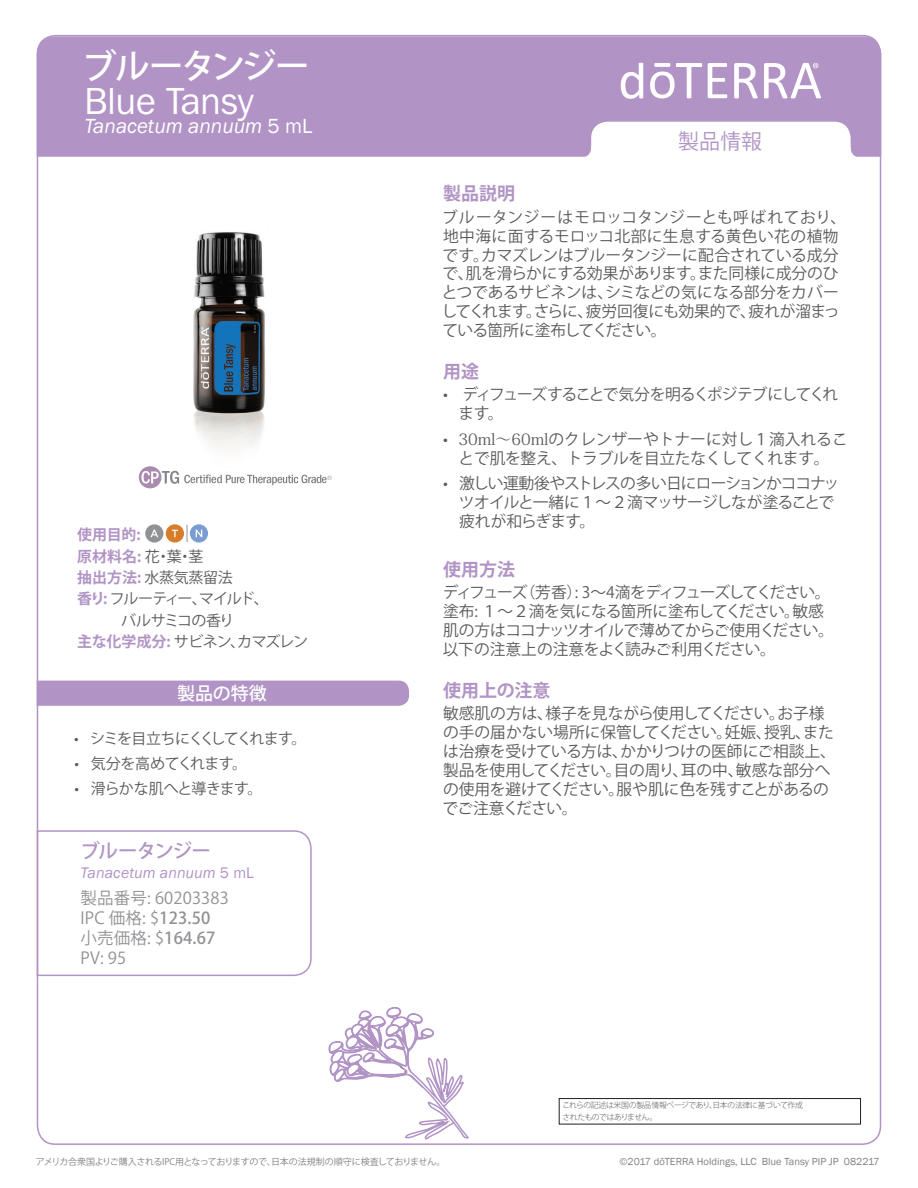
<style>
.page{position:relative;width:918px;height:1188px;background:#fff}
.page>*{position:absolute;margin:0;border:0;box-sizing:border-box;transform-origin:0 0}
.Main_H1{font:37.5px "Franklin Gothic IT Cby BT";color:#fff}
.t1{font:500 34.5px "Koz Go Pr 6 N";letter-spacing:-.06em;color:#fff}
.t2{font:italic 21px "Franklin Gothic";color:#fff}
.t3{font:21px "Koz Go Pr 6 N";color:#b194c5}
.t4{font:500 19.5px "Koz Go Pro";letter-spacing:-.055em;color:#b194c5}
.Purple_Headers{font:700 18px "Koz Go Pro";color:#b194c5}
.t5{font:500 18px "Koz Go Pro";letter-spacing:-.005em;color:#fff}
.t6{font:16.5px/19.8px "Koz Go Pro";letter-spacing:.01em;color:#919295}
.Body{font:15.75px/18.9px "Koz Go Pro";letter-spacing:-.02em;color:#5a5a5d}
.Body-2{font:15.75px/18.9px "Koz Go Pro";letter-spacing:-.06em;color:#5a5a5d}
.Body-3{font:15.75px/18.9px "Koz Go Pro";letter-spacing:-.09em;color:#5a5a5d}
.Body-4{font:15.75px "Koz Go Pro";letter-spacing:-.095em;color:#5a5a5d}
.t7{font:italic 15.75px "Franklin Gothic";color:#b194c5}
.Oil_Attribute_Panel{font:15px "Koz Go Pro";letter-spacing:-.045em;color:#5a5a5d}
.Oil_Attribute_Panel-2{font:15px "Koz Go Pro";letter-spacing:-.07em;color:#5a5a5d}
.Oil_Attribute_Panel-3{font:15px "Koz Go Pro";letter-spacing:-.095em;color:#5a5a5d}
.Oil_Attribute_Panel-4{font:15px "Koz Go Pro";letter-spacing:-.085em;color:#5a5a5d}
.Oil_Attribute_Panel-5{font:700 15px "Koz Go Pro";color:#b194c5}
.Oil_Attribute_Panel-6{font:700 15px "Koz Go Pr 6 N";color:#b194c5}
.t8{font:10.5px "Franklin Gothic";color:#808285}
.t9{font:9px "Koz Go Pro";letter-spacing:-.04em;color:#808285}
.t10{font:300 7.8px/11.7px "Koz Go Pro";letter-spacing:-.04em;color:#57585a}
.s1{font-style:normal}
.s2{font-weight:400;color:#5a5a5d}
.s3{font-family:"Koz Go Pr 6 N";font-weight:700;color:#b194c5}
.s4{font-weight:700;color:#b194c5}
.s5{font-family:"Koz Go Pr 6 N";font-weight:500}
.s6{font-family:"Koz Min Pr 6 N"}
</style>
<div class="page">
<div style="left:37px;top:36px;width:844px;height:121px;background:#b194c5"></div>
<svg style="left:734px;top:63px;width:24px;height:35px"></svg>
<svg style="left:708px;top:63px;width:19px;height:35px"></svg>
<svg style="left:650px;top:63px;width:52px;height:35px"></svg>
<svg style="left:621px;top:63px;width:22px;height:36px"></svg>
<svg style="left:764px;top:63px;width:57px;height:35px"></svg>
<svg style="left:581px;top:122px;width:280px;height:35px"></svg>
<div style="left:559px;top:1098px;width:302px;height:26px;border:1px solid #231f20"></div>
<div style="left:37px;top:681px;width:372px;height:25px;background:#b194c5"></div>
<svg style="left:36px;top:830px;width:276px;height:147px"></svg>
<svg style="left:187px;top:525px;width:1px;height:17px"></svg>
<div style="left:145px;top:524px;width:18px;height:19px;background:#919295;border-radius:50%"></div>
<svg style="left:150px;top:530px;width:8px;height:7px"></svg>
<div style="left:166px;top:524px;width:18px;height:19px;background:#d77c29;border-radius:50%"></div>
<svg style="left:172px;top:530px;width:6px;height:7px"></svg>
<svg style="left:190px;top:524px;width:18px;height:19px"></svg>
<svg style="left:196px;top:530px;width:6px;height:7px"></svg>
<img style="left:193px;top:232px;width:73px;height:215px">
<svg style="left:139px;top:466px;width:193px;height:22px"></svg>
<svg style="left:328px;top:1007px;width:141px;height:133px"></svg>
<p class="t1" style="left:82px;top:47px;width:229px">ブルータンジー</p>
<p class="t2" style="left:84px;top:113px;width:230px">Tanacetum annuum <span class="s1">5 mL</span></p>
<p class="Main_H1" style="left:84px;top:77px;width:171px">Blue Tansy</p>
<p class="Oil_Attribute_Panel-6" style="left:77px;top:526px;width:65px">使用目的:</p>
<p class="Oil_Attribute_Panel-5" style="left:77px;top:546px;width:128px">原材料名: <span class="s2">花・葉・茎</span></p>
<p class="Oil_Attribute_Panel" style="left:77px;top:568px;width:157px"><span class="s3">抽出方法:</span> 水蒸気蒸留法</p>
<p class="Oil_Attribute_Panel-4" style="left:77px;top:589px;width:193px"><span class="s4">香り:</span> フルーティー、マイルド、</p>
<p class="Oil_Attribute_Panel" style="left:77px;top:611px;width:159px">　　　バルサミコの香り</p>
<p class="Oil_Attribute_Panel-2" style="left:77px;top:632px;width:232px"><span class="s3">主な化学成分:</span> サビネン、カマズレン</p>
<p class="t5" style="left:177px;top:682px;width:91px">製品の特徴</p>
<p class="Oil_Attribute_Panel-3" style="left:74px;top:729px;width:234px">• シミを目立ちにくくしてくれます。</p>
<p class="Oil_Attribute_Panel" style="left:75px;top:754px;width:174px">• 気分を高めてくれます。</p>
<p class="Oil_Attribute_Panel" style="left:75px;top:778px;width:190px">• 滑らかな肌へと導きます。</p>
<p class="t4" style="left:81px;top:839px;width:132px">ブルータンジー</p>
<p class="t7" style="left:81px;top:863px;width:175px">Tanacetum annuum <span class="s1">5 mL</span></p>
<p class="t6" style="left:81px;top:889px;width:150px">製品番号: 60203383<br>IPC 価格: $<span class="s5">123.50</span>小売価格: $<span class="s5">164.67<br></span>PV: 95</p>
<h3 class="t3" style="left:678px;top:129px;width:85px">製品情報</h3>
<p class="Purple_Headers" style="left:443px;top:182px;width:73px">製品説明</p>
<p class="Body" style="left:441px;top:208px;width:406px">ブルータンジーはモロッコタンジーとも呼ばれており、地中海に面するモロッコ北部に生息する黄色い花の植物です。カマズレンはブルータンジーに配合されている成分で、肌を滑らかにする効果があります。また同様に成分のひとつであるサビネンは、シミなどの気になる部分をカバーしてくれます。さらに、疲労回復にも効果的で、疲れが溜まっている箇所に塗布してください。</p>
<p class="Purple_Headers" style="left:443px;top:360px;width:37px">用途</p>
<p class="Body-3" style="left:459px;top:386px;width:381px;text-indent:-16px">• ディフューズすることで気分を明るくポジテブにしてくれます。</p>
<p class="Body" style="left:443px;top:430px;width:406px;text-align:center">• <span class="s6">30ml～60ml</span>のクレンザーやトナーに対し１滴入れることで肌を整え、トラブルを目立たなくしてくれます。</p>
<p class="Body-2" style="left:459px;top:475px;width:382px;text-indent:-16px">• 激しい運動後やストレスの多い日にローションかココナッツオイルと一緒に１～２滴マッサージしなが塗ることで疲れが和らぎます。</p>
<p class="Purple_Headers" style="left:443px;top:558px;width:73px">使用方法</p>
<p class="Body-4" style="left:443px;top:582px;width:389px">ディフューズ（芳香）: 3～4滴をディフューズしてください。</p>
<p class="Body" style="left:443px;top:602px;width:393px">塗布: １～２滴を気になる箇所に塗布してください。敏感肌の方はココナッツオイルで薄めてからご使用ください。以下の注意上の注意をよく読みご利用ください。</p>
<p class="Purple_Headers" style="left:443px;top:679px;width:109px">使用上の注意</p>
<p class="Body" style="left:443px;top:704px;width:395px">敏感肌の方は、様子を見ながら使用してください。お子様の手の届かない場所に保管してください。妊娠、授乳、または治療を受けている方は、かかりつけの医師にご相談上、製品を使用してください。目の周り、耳の中、敏感な部分への使用を避けてください。服や肌に色を残すことがあるのでご注意ください。</p>
<p class="t10" style="left:562px;top:1100px;width:242px">これらの記述は米国の製品情報ページであり、日本の法律に基づいて作成されたものではありません。</p>
<p class="t9" style="left:36px;top:1156px;width:411px">アメリカ合衆国よりご購入されるIPC用となっておりますので、日本の法規制の順守に検査しておりません。</p>
<p class="t8" style="left:620px;top:1155px;width:262px">©2017 dōTERRA Holdings, LLC Blue Tansy PIP JP 082217</p>
</div>
